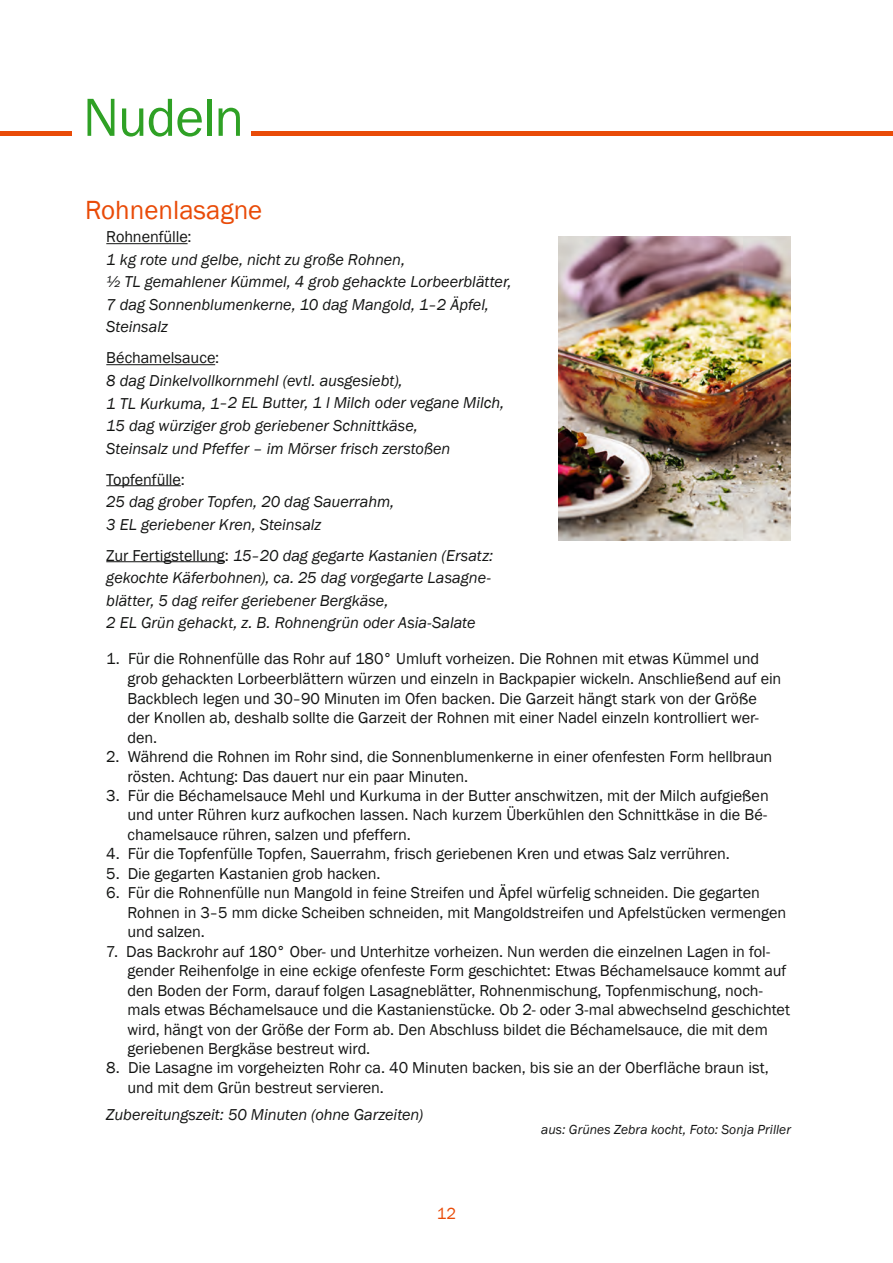
<style>
.page{position:relative;width:893px;height:1263px;background:#fff}
.page>*{position:absolute;margin:0;border:0;box-sizing:border-box;transform-origin:0 0}
.Abschnittsüberschrif{font:55.5px "Franklin Gothic";letter-spacing:-.015em;color:#2fa125}
.t1{font:27px "Franklin Gothic";color:#e94b08}
.t2{font:16.5px "Franklin Gothic";color:#e94b08}
.t3{font:16.2px/19.5px "Franklin Gothic";letter-spacing:-.005em;color:#131413}
.t4{font:italic 16.2px/22.5px "Franklin Gothic";letter-spacing:-.005em;color:#131413}
.t5{font:italic 13.5px "Franklin Gothic";letter-spacing:.005em;color:#131413}
.s1{font-style:normal}
</style>
<div class="page">
<hr style="left:0;top:132px;width:893px;height:4px;background:#e94b08">
<div style="left:72px;top:89px;width:179px;height:51px;background:#fff"></div>
<hr style="left:106px;top:243px;width:82px;height:1px;background:#131413">
<hr style="left:106px;top:364px;width:109px;height:1px;background:#131413">
<hr style="left:106px;top:485px;width:75px;height:1px;background:#131413">
<hr style="left:106px;top:561px;width:119px;height:1px;background:#131413">
<img style="left:559px;top:237px;width:231px;height:303px">
<p class="Abschnittsüberschrif" style="left:83px;top:83px;width:163px">Nudeln</p>
<p class="t1" style="left:85px;top:193px;width:179px">Rohnenlasagne</p>
<p class="t3" style="left:106px;top:228px;width:87px">Rohnenfülle:</p>
<p class="t4" style="left:106px;top:249px;width:300px">1 kg rote und gelbe, nicht zu große Rohnen,</p>
<p class="t4" style="left:106px;top:271px;width:407px">½ TL gemahlener Kümmel, 4 grob gehackte Lorbeerblätter,</p>
<p class="t4" style="left:106px;top:294px;width:384px">7 dag Sonnenblumenkerne, 10 dag Mangold, 1 - 2 Äpfel,<br>Steinsalz</p>
<p class="t3" style="left:106px;top:349px;width:114px">Béchamelsauce:</p>
<p class="t4" style="left:106px;top:370px;width:298px">8 dag Dinkelvollkornmehl (evtl. ausgesiebt),</p>
<p class="t4" style="left:106px;top:392px;width:399px">1 TL Kurkuma, 1 - 2 EL Butter, 1 l Milch oder vegane Milch,</p>
<p class="t4" style="left:106px;top:415px;width:313px">15 dag würziger grob geriebener Schnittkäse,</p>
<p class="t4" style="left:106px;top:437px;width:346px">Steinsalz und Pfeffer – im Mörser frisch zerstoßen</p>
<p class="t3" style="left:106px;top:470px;width:80px">Topfenfülle:</p>
<p class="t4" style="left:106px;top:491px;width:290px">25 dag grober Topfen, 20 dag Sauerrahm,</p>
<p class="t4" style="left:106px;top:513px;width:216px">3 EL geriebener Kren, Steinsalz</p>
<p class="t4" style="left:106px;top:544px;width:388px"><span class="s1">Zur Fertigstellung:</span> 15 - 20 dag gegarte Kastanien (Ersatz: gekochte Käferbohnen), ca. 25 dag vorgegarte Lasagne&shy;blätter, 5 dag reifer geriebener Bergkäse,<br>2 EL Grün gehackt, z. B. Rohnengrün oder Asia-Salate</p>
<p class="t3" style="left:128px;top:650px;width:655px;text-indent:-21px">1. Für die Rohnenfülle das Rohr auf 180° Umluft vorheizen. Die Rohnen mit etwas Kümmel und grob gehackten Lorbeerblättern würzen und einzeln in Backpapier wickeln. Anschließend auf ein Backblech legen und 30-90 Minuten im Ofen backen. Die Garzeit hängt stark von der Größe der Knollen ab, deshalb sollte die Garzeit der Rohnen mit einer Nadel einzeln kontrolliert wer&shy;den.</p>
<p class="t3" style="left:128px;top:747px;width:646px;text-indent:-21px">2. Während die Rohnen im Rohr sind, die Sonnenblumenkerne in einer ofenfesten Form hellbraun rösten. Achtung: Das dauert nur ein paar Minuten.</p>
<p class="t3" style="left:128px;top:786px;width:643px;text-align:justify;text-indent:-21px">3. Für die Béchamelsauce Mehl und Kurkuma in der Butter anschwitzen, mit der Milch aufgießen und unter Rühren kurz aufkochen lassen. Nach kurzem Überkühlen den Schnittkäse in die Bé&shy;chamelsauce rühren, salzen und pfeffern.</p>
<p class="t3" style="left:106px;top:844px;width:625px">4. Für die Topfenfülle Topfen, Sauerrahm, frisch geriebenen Kren und etwas Salz verrühren.</p>
<p class="t3" style="left:106px;top:864px;width:276px">5. Die gegarten Kastanien grob hacken.</p>
<p class="t3" style="left:128px;top:883px;width:660px;text-indent:-21px">6. Für die Rohnenfülle nun Mangold in feine Streifen und Äpfel würfelig schneiden. Die gegarten<br>Rohnen in 3-5 mm dicke Scheiben schneiden, mit Mangoldstreifen und Apfelstücken vermengen und salzen.</p>
<p class="t3" style="left:128px;top:942px;width:664px;text-indent:-21px">7. Das Backrohr auf 180° Ober- und Unterhitze vorheizen. Nun werden die einzelnen Lagen in fol&shy;gender Reihenfolge in eine eckige ofenfeste Form geschichtet: Etwas Béchamelsauce kommt auf den Boden der Form, darauf folgen Lasagneblätter, Rohnenmischung, Topfenmischung, noch&shy;mals etwas Béchamelsauce und die Kastanienstücke. Ob 2- oder 3-mal abwechselnd geschichtet wird, hängt von der Größe der Form ab. Den Abschluss bildet die Béchamelsauce, die mit dem geriebenen Bergkäse bestreut wird.</p>
<p class="t3" style="left:128px;top:1059px;width:643px;text-indent:-21px">8. Die Lasagne im vorgeheizten Rohr ca. 40 Minuten backen, bis sie an der Oberfläche braun ist, und mit dem Grün bestreut servieren.</p>
<p class="t4" style="left:106px;top:1103px;width:319px">Zubereitungszeit: 50 Minuten (ohne Garzeiten)</p>
<p class="t5" style="left:541px;top:1121px;width:251px">aus: Grünes Zebra kocht, Foto: Sonja Priller</p>
<p class="t2" style="left:437px;top:1203px;width:21px">12</p>
</div>
